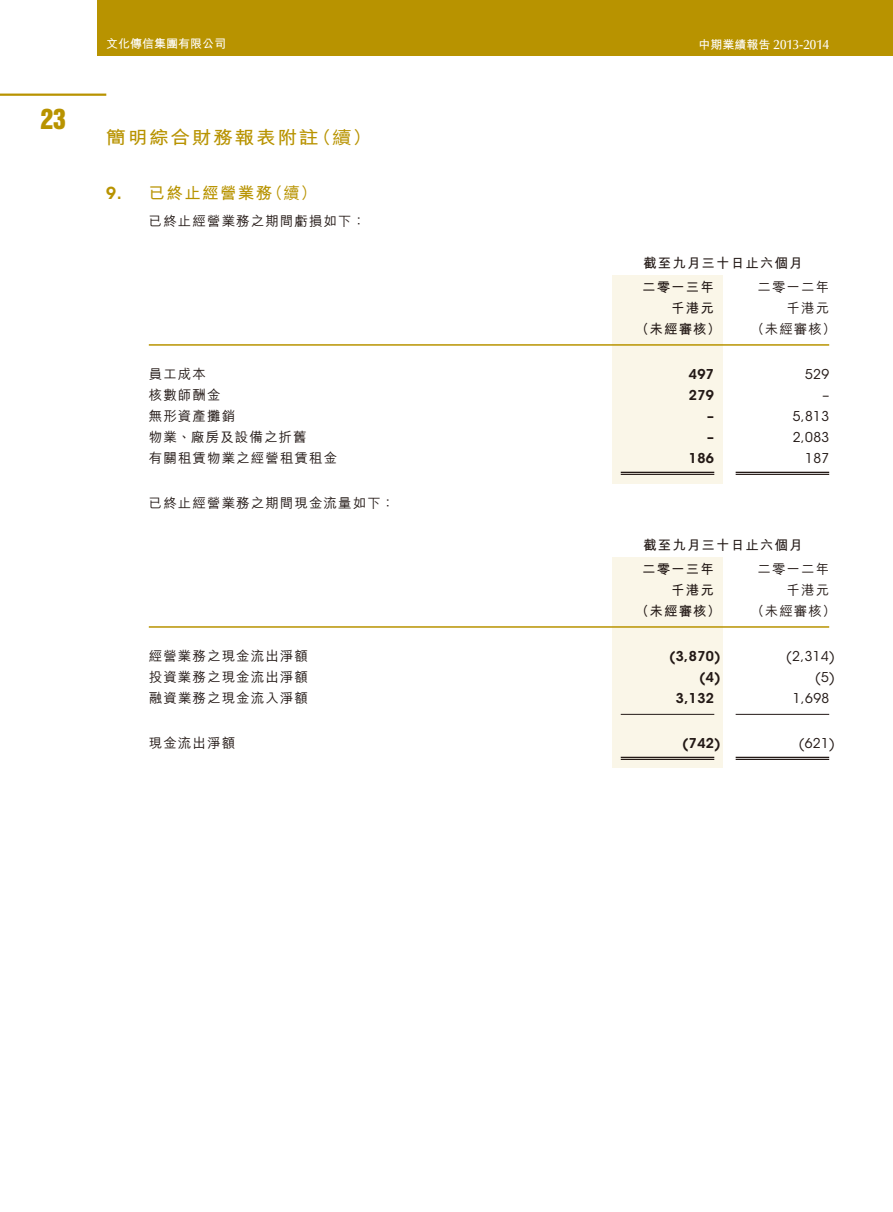
<style>
.page{position:relative;width:893px;height:1212px;background:#fff}
.page>*{position:absolute;margin:0;border:0;box-sizing:border-box;transform-origin:0 0}
.t1{font:25.5px "Helvetica Inserat LT Std";color:#b89300}
.t2{font:700 18px "M Hei HK";letter-spacing:.08em;color:#b89300;scale:1.1 1}
.t3{font:500 18px "M Hei HK";color:#b89300;scale:1.1 1}
.t4{font:700 16.5px "M Hei HK";letter-spacing:.08em;color:#b89300}
.t5{font:500 16.5px "M Hei HK";color:#b89300}
.t6{font:600 16.5px "ITC Avant Garde Std";color:#b89300}
.t7{font:500 13.5px "M Hei HK";letter-spacing:.08em;color:#231916}
.t8{font:700 13.5px "M Hei HK";letter-spacing:.08em;color:#231916}
.t9{font:13.5px "ITC Avant Garde Std";letter-spacing:.03em;color:#231916}
.t10{font:600 13.5px "ITC Avant Garde Std";letter-spacing:.03em;color:#231916}
.t11{font:500 13.5px "Optima LT Std";color:#fff;scale:.95 1}
.t12{font:700 12px "M Hei HK";color:#fff}
</style>
<div class="page">
<div style="left:98px;top:0;width:795px;height:55px;background:#b89300"></div>
<hr style="left:0;top:94px;width:106px;height:2px;background:#b89300">
<div style="left:612px;top:275px;width:111px;height:209px;background:#faf6e8"></div>
<hr style="left:149px;top:344px;width:680px;height:2px;background:#b89300">
<hr style="left:621px;top:472px;width:93px;height:1px;background:#231916">
<hr style="left:621px;top:474px;width:93px;height:1px;background:#231916">
<hr style="left:736px;top:472px;width:93px;height:1px;background:#231916">
<hr style="left:736px;top:474px;width:93px;height:1px;background:#231916">
<div style="left:612px;top:557px;width:111px;height:210px;background:#faf6e8"></div>
<hr style="left:149px;top:626px;width:680px;height:2px;background:#b89300">
<hr style="left:621px;top:714px;width:93px;height:1px;background:#231916">
<hr style="left:736px;top:714px;width:93px;height:1px;background:#231916">
<hr style="left:621px;top:757px;width:93px;height:1px;background:#231916">
<hr style="left:621px;top:759px;width:93px;height:1px;background:#231916">
<hr style="left:736px;top:757px;width:93px;height:1px;background:#231916">
<hr style="left:736px;top:759px;width:93px;height:1px;background:#231916">
<h1 class="t1" style="left:40px;top:103px;width:27px">23</h1>
<p class="t12" style="left:106px;top:35px;width:121px">文化傳信集團有限公司</p>
<h2 class="t2" style="left:106px;top:124px;width:194px">簡明綜合財務報表附註</h2>
<p class="t5" style="left:267px;top:181px;width:52px">（續(</p>
<h2 class="t3" style="left:312px;top:124px;width:57px">（續(</h2>
<p class="t4" style="left:149px;top:181px;width:125px">已終止經營業務</p>
<p class="t6" style="left:106px;top:182px;width:17px">9.</p>
<p class="t7" style="left:149px;top:211px;width:218px">已終止經營業務之期間虧損如下：</p>
<p class="t7" style="left:149px;top:364px;width:59px">員工成本</p>
<p class="t7" style="left:149px;top:385px;width:73px">核數師酬金</p>
<p class="t7" style="left:149px;top:406px;width:88px">無形資產攤銷</p>
<p class="t7" style="left:149px;top:427px;width:159px">物業、廠房及設備之折舊</p>
<p class="t7" style="left:149px;top:448px;width:190px">有關租賃物業之經營租賃租金</p>
<p class="t7" style="left:149px;top:493px;width:247px">已終止經營業務之期間現金流量如下：</p>
<p class="t7" style="left:149px;top:646px;width:161px">經營業務之現金流出淨額</p>
<p class="t7" style="left:149px;top:667px;width:161px">投資業務之現金流出淨額</p>
<p class="t7" style="left:149px;top:688px;width:161px">融資業務之現金流入淨額</p>
<p class="t7" style="left:149px;top:733px;width:88px">現金流出淨額</p>
<p class="t12" style="left:698px;top:36px;width:73px">中期業績報告</p>
<p class="t11" style="left:774px;top:37px;width:60px">2013-2014</p>
<p class="t8" style="left:643px;top:253px;width:161px">截至九月三十日止六個月</p>
<p class="t7" style="left:757px;top:277px;width:73px">二零一二年</p>
<p class="t8" style="left:642px;top:277px;width:73px">二零一三年</p>
<p class="t8" style="left:671px;top:298px;width:44px">千港元</p>
<p class="t7" style="left:786px;top:298px;width:44px">千港元</p>
<p class="t8" style="left:636px;top:319px;width:87px">（未經審核）</p>
<p class="t7" style="left:751px;top:319px;width:86px">（未經審核(</p>
<p class="t10" style="left:689px;top:365px;width:27px">497</p>
<p class="t9" style="left:805px;top:366px;width:26px">529</p>
<p class="t10" style="left:689px;top:386px;width:27px">279</p>
<p class="t9" style="left:822px;top:387px;width:8px">–</p>
<p class="t10" style="left:707px;top:407px;width:8px">–</p>
<p class="t9" style="left:793px;top:408px;width:38px">5,813</p>
<p class="t10" style="left:707px;top:428px;width:8px">–</p>
<p class="t9" style="left:793px;top:429px;width:38px">2,083</p>
<p class="t10" style="left:689px;top:449px;width:27px">186</p>
<p class="t9" style="left:805px;top:450px;width:26px">187</p>
<p class="t8" style="left:643px;top:535px;width:161px">截至九月三十日止六個月</p>
<p class="t7" style="left:757px;top:559px;width:73px">二零一二年</p>
<p class="t8" style="left:642px;top:559px;width:73px">二零一三年</p>
<p class="t8" style="left:671px;top:580px;width:44px">千港元</p>
<p class="t7" style="left:786px;top:580px;width:44px">千港元</p>
<p class="t8" style="left:636px;top:601px;width:87px">（未經審核）</p>
<p class="t7" style="left:751px;top:601px;width:86px">（未經審核(</p>
<p class="t10" style="left:669px;top:647px;width:53px">)3,870(</p>
<p class="t9" style="left:786px;top:648px;width:51px">)2,314(</p>
<p class="t10" style="left:699px;top:668px;width:23px">4) (</p>
<p class="t9" style="left:815px;top:669px;width:22px">5) (</p>
<p class="t10" style="left:676px;top:689px;width:40px">3,132</p>
<p class="t9" style="left:793px;top:690px;width:38px">1,698</p>
<p class="t10" style="left:682px;top:734px;width:40px">)742(</p>
<p class="t9" style="left:798px;top:735px;width:38px">)621(</p>
</div>
